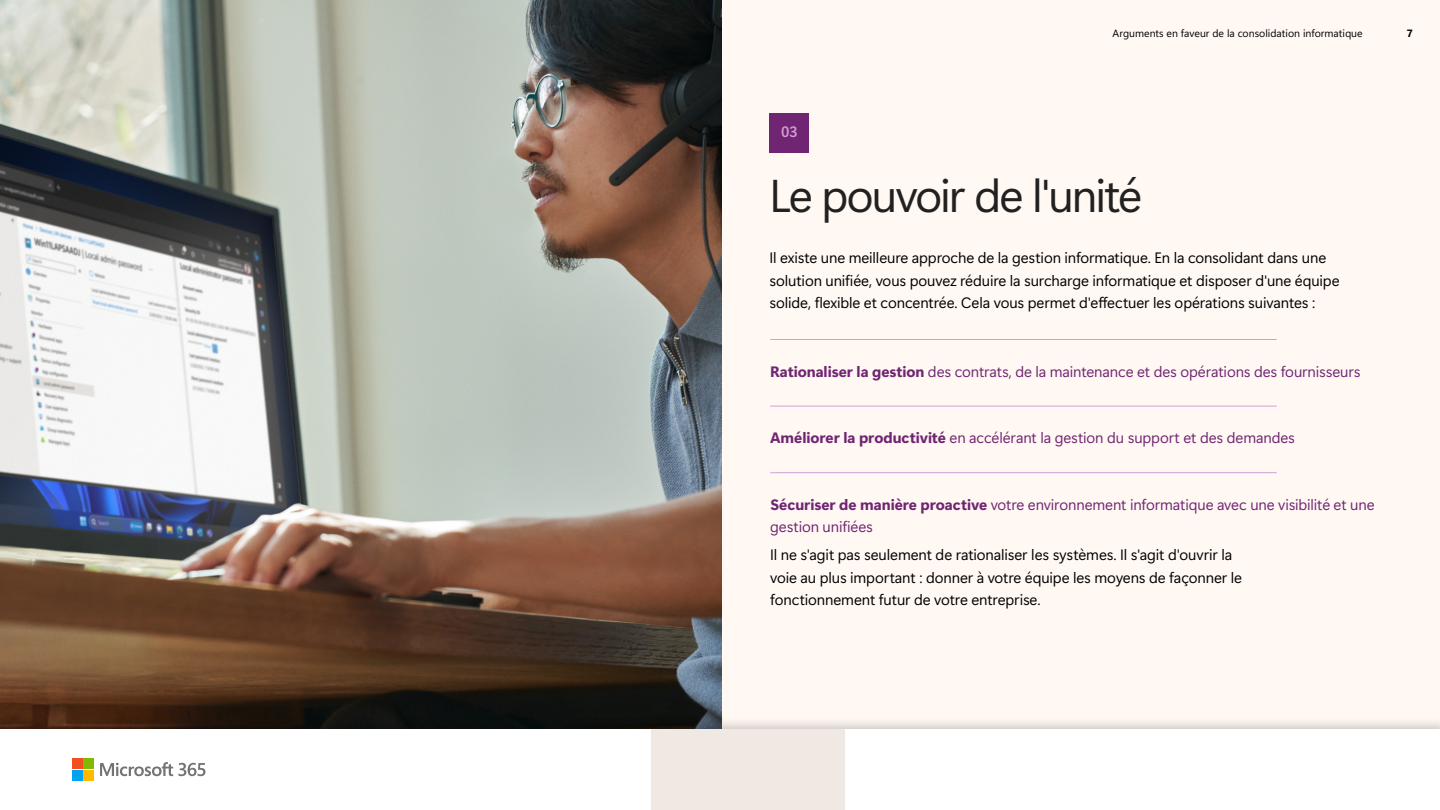
<style>
.page{position:relative;width:1440px;height:810px;background:#fff8f3}
.page>*{position:absolute;margin:0;border:0;box-sizing:border-box;transform-origin:0 0}
.H3{font:45.75px "Segoe Sans 240000";letter-spacing:-.04em;color:#212121}
.t1{font:15px/22.5px "Segoe Sans 240000";letter-spacing:-.005em;color:#000}
.t2{font:15px/22.5px "Segoe Sans 240000";letter-spacing:-.005em;color:#702573}
.TOC_-_Chapter{font:15px "Segoe Sans 240000";color:#d59ed7}
.t3{font:10.5px "Segoe Sans a 8000";color:#000}
.t4{font:10.5px "Segoe Sans a 8000 2 bc 0000";color:#000}
.s1{font-family:"Segoe Sans 240000 2 bc 0000"}
</style>
<div class="page">
<img style="left:0;top:0;width:721px;height:716px">
<div style="left:770px;top:113px;width:39px;height:40px;background:#702573"></div>
<div style="left:0;top:716px;width:1440px;height:94px;background:#000;opacity:.2"></div>
<div style="left:0;top:729px;width:1440px;height:81px;background:#fff"></div>
<div style="left:651px;top:729px;width:193px;height:81px;background:#f0e9e3"></div>
<svg style="left:100px;top:762px;width:106px;height:14px"></svg>
<div style="left:72px;top:759px;width:10px;height:10px;background:#f24f21"></div>
<div style="left:83px;top:759px;width:11px;height:10px;background:#80ba00"></div>
<div style="left:72px;top:770px;width:10px;height:10px;background:#00a3f0"></div>
<div style="left:83px;top:770px;width:11px;height:10px;background:#ffba00"></div>
<hr style="left:770px;top:339px;width:507px;height:1px;background:#d59ed7">
<hr style="left:770px;top:406px;width:507px;height:1px;background:#d59ed7">
<hr style="left:770px;top:472px;width:507px;height:1px;background:#d59ed7">
<p class="TOC_-_Chapter" style="left:781px;top:121px;width:18px">03</p>
<p class="t3" style="left:1113px;top:26px;width:252px">Arguments en faveur de la consolidation informatique</p>
<p class="t4" style="left:1407px;top:25px;width:8px">7</p>
<p class="H3" style="left:770px;top:163px;width:374px">Le pouvoir de l'unité</p>
<p class="t1" style="left:770px;top:246px;width:572px">Il existe une meilleure approche de la gestion informatique. En la consolidant dans une solution unifiée, vous pouvez réduire la surcharge informatique et disposer d'une équipe solide, flexible et concentrée. Cela vous permet d'effectuer les opérations suivantes :</p>
<p class="t2" style="left:770px;top:360px;width:592px"><span class="s1">Rationaliser la gestion</span> des contrats, de la maintenance et des opérations des fournisseurs</p>
<p class="t2" style="left:770px;top:426px;width:526px"><span class="s1">Améliorer la productivité</span> en accélérant la gestion du support et des demandes</p>
<p class="t2" style="left:770px;top:493px;width:606px"><span class="s1">Sécuriser de manière proactive</span> votre environnement informatique avec une visibilité et une gestion unifiées</p>
<p class="t1" style="left:770px;top:543px;width:473px">Il ne s'agit pas seulement de rationaliser les systèmes. Il s'agit d'ouvrir la voie au plus important : donner à votre équipe les moyens de façonner le fonctionnement futur de votre entreprise.</p>
</div>
